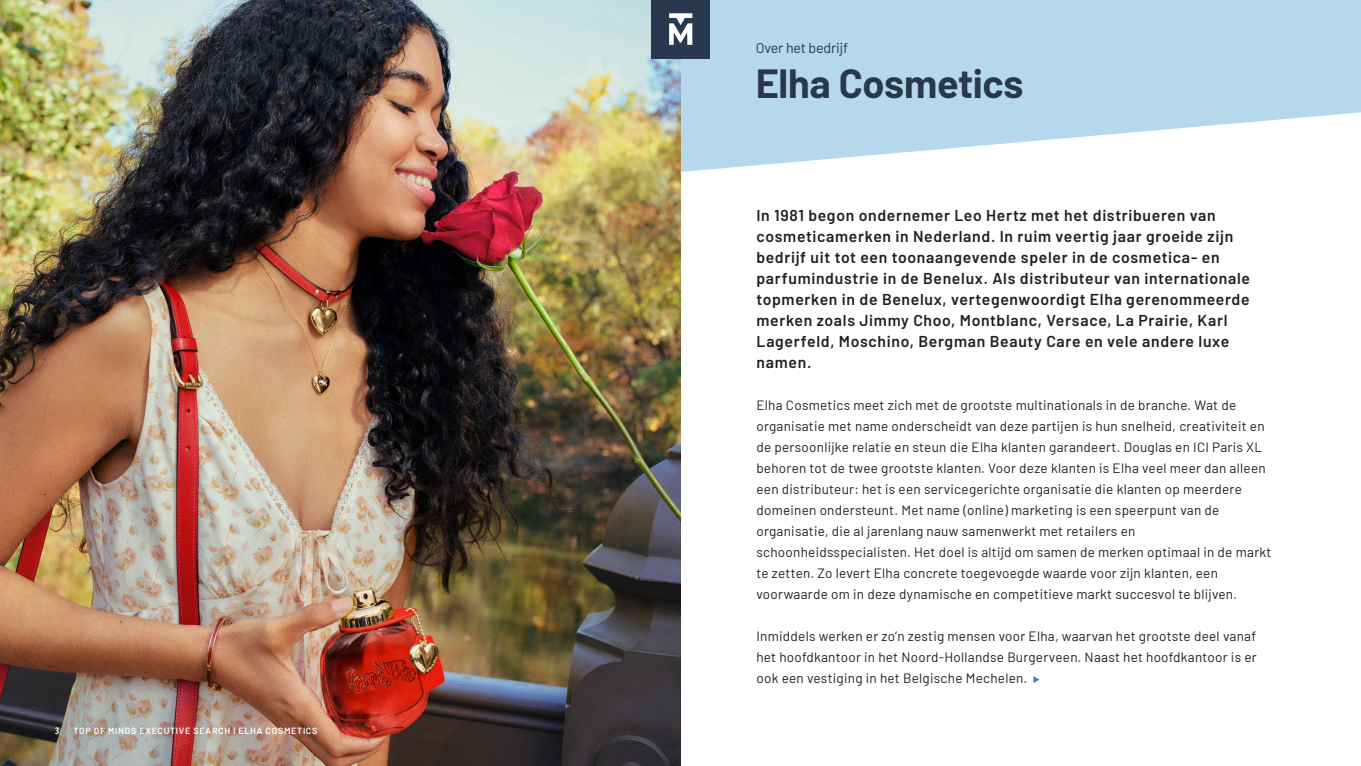
<style>
.page{position:relative;width:1361px;height:766px;background:#fff}
.page>*{position:absolute;margin:0;border:0;box-sizing:border-box;transform-origin:0 0}
.Page_header_kopie{font:700 39.75px "Barlow";letter-spacing:-.01em;color:#2a384e}
.t1{font:600 15.75px/21px "Barlow";letter-spacing:.045em;color:#231f20}
.t2{font:14.25px "Barlow";letter-spacing:-.01em;color:#2a384e}
.t3{font:13.5px/21px "Barlow";letter-spacing:.02em;color:#231f20}
.t4{font:600 9px "Barlow";letter-spacing:.07em;color:#fff}
.t5{font:700 condensed 9px "Open Sans";color:#fff}
</style>
<div class="page">
<svg style="left:680px;top:0;width:681px;height:231px;fill:#b6d8ec"></svg>
<img style="left:0;top:0;width:680px;height:765px">
<img style="left:651px;top:0;width:58px;height:58px">
<svg style="left:1033px;top:676px;width:6px;height:6px"></svg>
<p class="t5" style="left:55px;top:724px;width:6px">3</p>
<p class="t4" style="left:73px;top:724px;width:246px">TOP OF MINDS EXECUTIVE SEARCH I ELHA COSMETICS</p>
<p class="t2" style="left:755px;top:37px;width:94px">Over het bedrijf</p>
<p class="Page_header_kopie" style="left:755px;top:54px;width:269px">Elha Cosmetics</p>
<p class="t1" style="left:756px;top:203px;width:495px">In 1981 begon ondernemer Leo Hertz met het distribueren van cosmeticamerken in Nederland. In ruim veertig jaar groeide zijn bedrijf uit tot een toonaangevende speler in de cosmetica- en parfumindustrie in de Benelux. Als distributeur van internationale topmerken in de Benelux, vertegenwoordigt Elha gerenommeerde merken zoals Jimmy Choo, Montblanc, Versace, La Prairie, Karl Lagerfeld, Moschino, Bergman Beauty Care en vele andere luxe namen.</p>
<p class="t3" style="left:756px;top:393px;width:516px">Elha Cosmetics meet zich met de grootste multinationals in de branche. Wat de organisatie met name onderscheidt van deze partijen is hun snelheid, creativiteit en de persoonlijke relatie en steun die Elha klanten garandeert. Douglas en ICI Paris XL behoren tot de twee grootste klanten. Voor deze klanten is Elha veel meer dan alleen een distributeur: het is een servicegerichte organisatie die klanten op meerdere domeinen ondersteunt. Met name (online) marketing is een speerpunt van de organisatie, die al jarenlang nauw samenwerkt met retailers en schoonheidsspecialisten. Het doel is altijd om samen de merken optimaal in de markt te zetten. Zo levert Elha concrete toegevoegde waarde voor zijn klanten, een voorwaarde om in deze dynamische en competitieve markt succesvol te blijven.</p>
<p class="t3" style="left:756px;top:624px;width:502px;text-align:justify">Inmiddels werken er zo’n zestig mensen voor Elha, waarvan het grootste deel vanaf het hoofdkantoor in het Noord-Hollandse Burgerveen. Naast het hoofdkantoor is er ook een vestiging in het Belgische Mechelen.</p>
</div>
